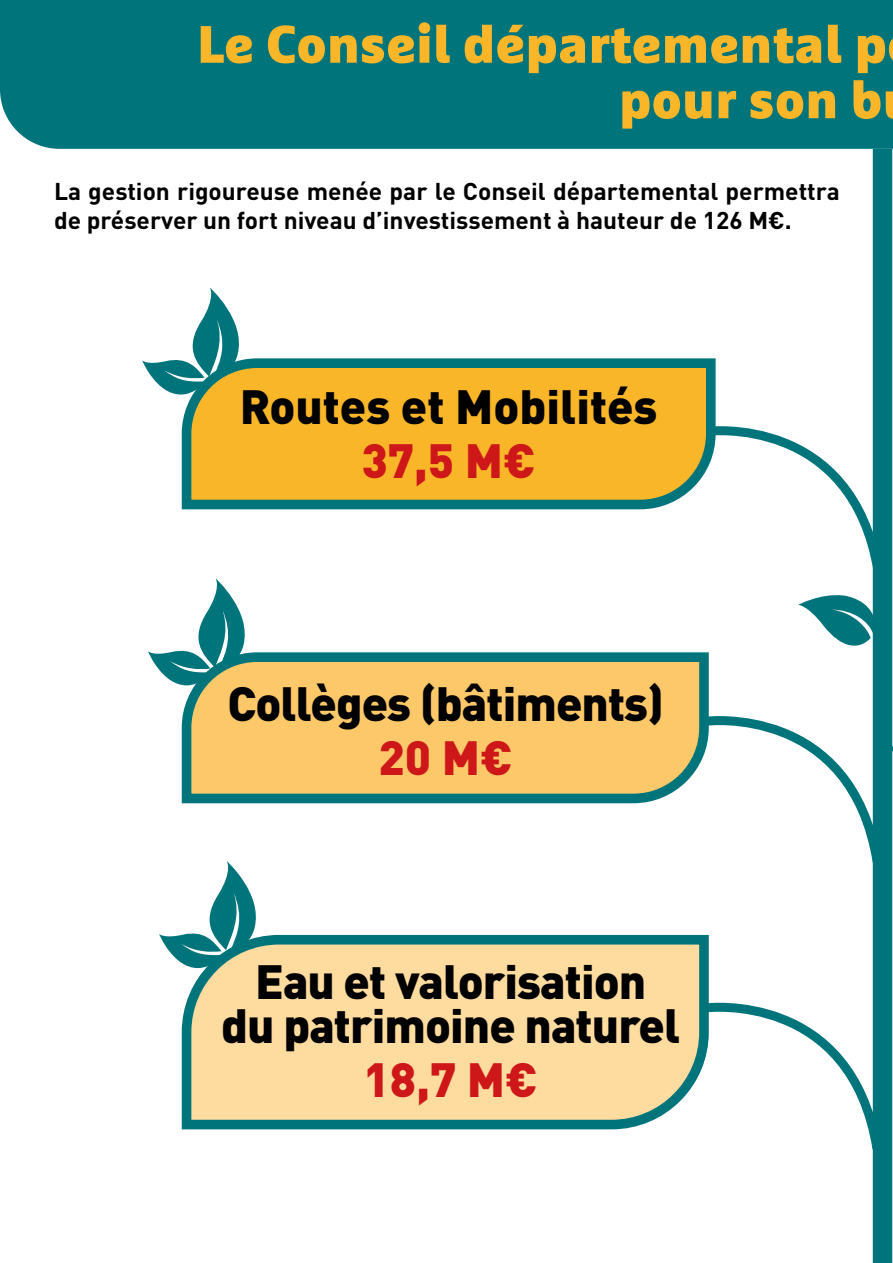
<style>
.page{position:relative;width:893px;height:1263px;background:#fff}
.page>*{position:absolute;margin:0;border:0;box-sizing:border-box;transform-origin:0 0}
.t1{font:900 52.5px/55.5px "Marselis Pro";letter-spacing:.005em;color:#fab629;text-align:right}
.t2{font:900 47.4px/44.2px "DIN Pro";letter-spacing:-.02em;color:#000;text-align:center}
.t3{font:900 47.4px "DIN Pro";color:#000}
.t4{font:900 47.4px "DIN Pro";color:#cd1719}
.t5{font:700 24px/28.8px "DIN Pro";color:#000}
</style>
<div class="page">
<div style="left:0;top:0;width:893px;height:149px;background:#00747b"></div>
<svg style="left:181px;top:358px;width:535px;height:152px;background:#d6ad38"></svg>
<svg style="left:181px;top:652px;width:528px;height:152px;background:#d8bd6e"></svg>
<svg style="left:181px;top:934px;width:528px;height:196px;background:#e1d09d"></svg>
<div style="left:873px;top:149px;width:19px;height:1114px;background:#00747b"></div>
<svg style="left:142px;top:287px;width:104px;height:108px"></svg>
<svg style="left:798px;top:593px;width:75px;height:57px"></svg>
<svg style="left:148px;top:578px;width:104px;height:107px"></svg>
<svg style="left:159px;top:861px;width:104px;height:107px"></svg>
<svg style="left:699px;top:414px;width:174px;height:168px"></svg>
<svg style="left:698px;top:990px;width:175px;height:169px"></svg>
<svg style="left:698px;top:704px;width:195px;height:168px"></svg>
<h1 class="t1" style="left:197px;top:16px;width:691px">Le Conseil départemental p pour son b</h1>
<p class="t5" style="left:54px;top:174px;width:787px">La gestion rigoureuse menée par le Conseil départemental permettra de préserver un fort niveau d’investissement à hauteur de 126 M€.</p>
<h2 class="t3" style="left:240px;top:366px;width:419px">Routes et Mobilités</h2>
<h2 class="t4" style="left:361px;top:420px;width:176px">37,5 M€</h2>
<h2 class="t2" style="left:227px;top:675px;width:438px">Collèges (bâtiments)</h2>
<h2 class="t4" style="left:379px;top:717px;width:136px">20 M€</h2>
<h2 class="t2" style="left:221px;top:953px;width:461px">Eau et valorisation<br>du patrimoine naturel</h2>
<h2 class="t4" style="left:364px;top:1039px;width:176px">18,7 M€</h2>
</div>
